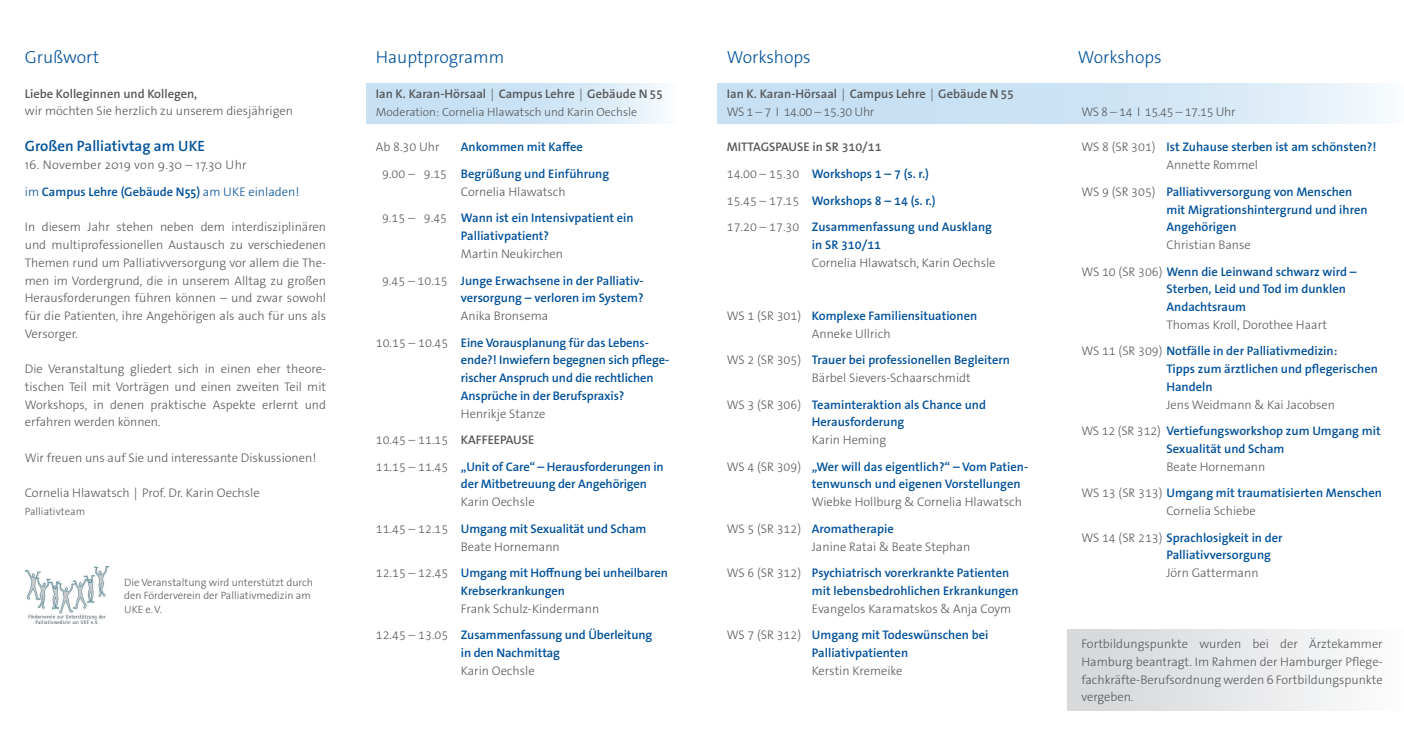
<style>
.page{position:relative;width:1404px;height:745px;background:#fff}
.page>*{position:absolute;margin:0;border:0;box-sizing:border-box;transform-origin:0 0}
.t1{font:300 17.5px "The Sans Os F";color:#01519a}
.t2{font:300 17.5px "The Sans Os F";color:#01519b}
.t3{font:600 15px "The Sans Os F";color:#01519a}
.t4{font:300 12.5px/17.8px "The Sans Os F";color:#57585a}
.t5{font:600 12.5px/26.6px "The Sans Os F";color:#01519b}
.t6{font:600 12.5px "The Sans Os F";color:#57585a}
.t7{font:300 12.5px/26.6px "The Sans Os F";letter-spacing:.025em;color:#57585a}
.t8{font:300 12.5px "The Sans Os F";letter-spacing:-.025em;color:#57585a}
.t9{font:300 11.88px "The Sans Os F";color:#57585a}
.t10{font:300 10.62px/13.8px "The Sans Os F";color:#57585a}
.s1{color:#01519b}
.s2{font-weight:600;color:#01519b}
.s3{font-weight:300;color:#57585a}
.s4{font-weight:600}
.s5{font-weight:600;color:#01519a}
.s6{color:#57585a}
</style>
<div class="page">
<div style="left:718px;top:84px;width:685px;height:39px;background:linear-gradient(to right,#bddaf1,#e8f2fa)"></div>
<div style="left:1067px;top:629px;width:336px;height:80px;background:linear-gradient(to right,#d4d5d8,#fcfcfc)"></div>
<svg style="left:367px;top:84px;width:296px;height:39px;background:#d0e5f5"></svg>
<img style="left:25px;top:566px;width:84px;height:56px">
<svg style="left:492px;top:89px;width:1px;height:12px"></svg>
<svg style="left:580px;top:89px;width:1px;height:12px"></svg>
<svg style="left:843px;top:89px;width:1px;height:12px"></svg>
<svg style="left:931px;top:89px;width:1px;height:12px"></svg>
<h1 class="t1" style="left:25px;top:46px;width:76px">Grußwort</h1>
<h1 class="t1" style="left:376px;top:46px;width:130px">Hauptprogramm</h1>
<h1 class="t2" style="left:726px;top:46px;width:85px">Workshops</h1>
<h1 class="t1" style="left:1077px;top:46px;width:85px">Workshops</h1>
<p class="t6" style="left:25px;top:86px;width:174px">Liebe Kolleginnen und Kollegen,</p>
<p class="t4" style="left:25px;top:102px;width:270px">wir möchten Sie herzlich zu unserem diesjährigen</p>
<p class="t3" style="left:25px;top:137px;width:182px">Großen Palliativtag am UKE</p>
<p class="t7" style="left:25px;top:152px;width:276px">16. November 2019 von 9.30 – 17.30 Uhr<br><span class="s1">im</span> <span class="s2">Campus Lehre (Gebäude N55)</span> <span class="s1">am UKE einladen!</span></p>
<p class="t4" style="left:25px;top:218px;width:303px;text-align:justify">In diesem Jahr stehen neben dem interdisziplinären und multiprofessionellen Austausch zu verschiedenen Themen rund um Palliativversorgung vor allem die The&shy;men im Vordergrund, die in unserem Alltag zu großen Herausforderungen führen können – und zwar sowohl für die Patienten, ihre Angehörigen als auch für uns als Versorger.</p>
<p class="t4" style="left:25px;top:360px;width:303px;text-align:justify">Die Veranstaltung gliedert sich in einen eher theore&shy;tischen Teil mit Vorträgen und einen zweiten Teil mit Workshops, in denen praktische Aspekte erlernt und erfahren werden können.</p>
<p class="t4" style="left:25px;top:448px;width:293px">Wir freuen uns auf Sie und interessante Diskussionen!</p>
<p class="t4" style="left:25px;top:484px;width:236px">Cornelia Hlawatsch Prof. Dr. Karin Oechsle</p>
<p class="t10" style="left:25px;top:504px;width:62px">Palliativteam</p>
<p class="t10" style="left:124px;top:575px;width:190px">Die Veranstaltung wird unterstützt durch den Förderverein der Palliativmedizin am<br>UKE e.V.</p>
<p class="t6" style="left:376px;top:86px;width:289px">Ian K. Karan-Hörsaal Campus Lehre Gebäude N55</p>
<p class="t9" style="left:376px;top:104px;width:263px">Moderation: Cornelia Hlawatsch und Karin Oechsle</p>
<p class="t4" style="left:376px;top:138px;width:65px">Ab 8.30 Uhr</p>
<p class="t5" style="left:382px;top:134px;width:229px;text-indent:79px">Ankommen mit Kaffee<br><span class="s3">9.00 – 9.15</span> Begrüßung und Einführung</p>
<p class="t5" style="left:382px;top:178px;width:253px;text-indent:79px"><span class="s3">Cornelia Hlawatsch<br>9.15 – 9.45</span> Wann ist ein Intensivpatient ein</p>
<p class="t5" style="left:461px;top:222px;width:90px">Palliativpatient?</p>
<p class="t5" style="left:382px;top:240px;width:263px;text-align:center"><span class="s3">Martin Neukirchen<br>9.45 – 10.15</span> Junge Erwachsene in der Palliativ-</p>
<p class="t5" style="left:461px;top:284px;width:184px">versorgung – verloren im System?</p>
<p class="t5" style="left:376px;top:302px;width:273px;text-indent:85px"><span class="s3">Anika Bronsema<br>10.15 – 10.45</span> Eine Vorausplanung für das Lebens-</p>
<p class="t5" style="left:461px;top:351px;width:208px;line-height:17.8px">ende?! Inwiefern begegnen sich pflege&shy;rischer Anspruch und die rechtlichen<br>Ansprüche in der Berufspraxis?</p>
<p class="t4" style="left:376px;top:400px;width:289px;line-height:26.6px;text-indent:85px">Henrikje Stanze<br>10.45 – 11.15 <span class="s4">KAFFEEPAUSE<br></span>11.15 – 11.45 <span class="s5">„</span><span class="s2">Unit of Care“ – Herausforderungen in</span></p>
<p class="t5" style="left:461px;top:470px;width:187px">der Mitbetreuung der Angehörigen</p>
<p class="t5" style="left:376px;top:488px;width:272px;text-indent:85px"><span class="s3">Karin Oechsle<br>11.45 – 12.15</span> Umgang mit Sexualität und Scham</p>
<p class="t5" style="left:376px;top:532px;width:293px;text-indent:85px"><span class="s3">Beate Hornemann<br>12.15 – 12.45</span> Umgang mit Hoffnung bei unheilbaren</p>
<p class="t5" style="left:461px;top:577px;width:105px">Krebserkrankungen</p>
<p class="t4" style="left:376px;top:594px;width:278px;line-height:26.6px;text-indent:85px">Frank Schulz-Kindermann<br>12.45 – 13.05 <span class="s2">Zusammenfassung und Überleitung</span></p>
<p class="t5" style="left:461px;top:639px;width:101px">in den Nachmittag</p>
<p class="t4" style="left:461px;top:661px;width:75px">Karin Oechsle</p>
<p class="t6" style="left:726px;top:86px;width:289px">Ian K. Karan-Hörsaal Campus Lehre Gebäude N55</p>
<p class="t8" style="left:726px;top:104px;width:149px">WS 1 – 7 I 14.00 – 15.30 Uhr</p>
<p class="t5" style="left:726px;top:134px;width:267px"><span class="s6">MITTAGSPAUSE in SR 310/11<br></span><span class="s3">14.00 – 15.30</span> Workshops 1 – 7 (s. r.)<br><span class="s3">15.45 – 17.15</span> Workshops 8 – 14 (s. r.)<br><span class="s3">17.20 – 17.30</span> Zusammenfassung und Ausklang</p>
<p class="t5" style="left:811px;top:231px;width:71px">in SR 310/11</p>
<p class="t4" style="left:811px;top:253px;width:185px">Cornelia Hlawatsch, Karin Oechsle</p>
<p class="t5" style="left:726px;top:307px;width:252px;line-height:17.8px;text-align:center"><span class="s3">WS 1 (SR 301)</span> Komplexe Familiensituationen<br><span class="s3">Anneke Ullrich</span></p>
<p class="t4" style="left:811px;top:351px;width:200px;text-indent:-85px">WS 2 (SR 305) <span class="s2">Trauer bei professionellen Begleitern<br></span>Bärbel Sievers-Schaarschmidt</p>
<p class="t5" style="left:726px;top:395px;width:261px;line-height:17.8px;text-align:center"><span class="s3">WS 3 (SR 306)</span> Teaminteraktion als Chance und<br>Herausforderung</p>
<p class="t5" style="left:726px;top:426px;width:303px;text-indent:85px"><span class="s3">Karin Heming<br>WS 4 (SR 309)</span> „Wer will das eigentlich?“ – Vom Patien-</p>
<p class="t5" style="left:811px;top:470px;width:210px">tenwunsch und eigenen Vorstellungen</p>
<p class="t4" style="left:726px;top:488px;width:297px;line-height:26.6px;text-indent:85px">Wiebke Hollburg &amp; Cornelia Hlawatsch<br>WS 5 (SR 312) <span class="s2">Aromatherapie</span></p>
<p class="t4" style="left:726px;top:532px;width:284px;line-height:26.6px;text-indent:85px">Janine Ratai &amp; Beate Stephan<br>WS 6 (SR 312) <span class="s2">Psychiatrisch vorerkrankte Patienten</span></p>
<p class="t5" style="left:811px;top:577px;width:208px">mit lebensbedrohlichen Erkrankungen</p>
<p class="t4" style="left:726px;top:594px;width:286px;line-height:26.6px;text-indent:85px">Evangelos Karamatskos &amp; Anja Coym<br>WS 7 (SR 312) <span class="s2">Umgang mit Todeswünschen bei</span></p>
<p class="t5" style="left:811px;top:639px;width:98px">Palliativpatienten</p>
<p class="t4" style="left:811px;top:661px;width:92px">Kerstin Kremeike</p>
<p class="t8" style="left:1081px;top:104px;width:156px">WS 8 – 14 I 15.45 – 17.15 Uhr</p>
<p class="t5" style="left:1166px;top:138px;width:211px;line-height:17.8px;text-indent:-85px"><span class="s3">WS 8 (SR 301)</span> Ist Zuhause sterben ist am schönsten?!<br><span class="s3">Annette Rommel</span></p>
<p class="t5" style="left:1166px;top:183px;width:203px;line-height:17.8px;text-indent:-85px"><span class="s3">WS 9 (SR 305)</span> Palliativversorgung von Menschen mit Migrationshintergrund und ihren<br>Angehörigen</p>
<p class="t5" style="left:1081px;top:231px;width:277px;text-indent:85px"><span class="s3">Christian Banse<br>WS 10 (SR 306)</span> Wenn die Leinwand schwarz wird –</p>
<p class="t5" style="left:1166px;top:280px;width:181px;line-height:17.8px">Sterben, Leid und Tod im dunklen<br>Andachtsraum</p>
<p class="t4" style="left:1081px;top:311px;width:257px;line-height:26.6px;text-indent:85px">Thomas Kroll, Dorothee Haart<br>WS 11 (SR 309) <span class="s2">Notfälle in der Palliativmedizin:</span></p>
<p class="t5" style="left:1166px;top:360px;width:213px;line-height:17.8px">Tipps zum ärztlichen und pflegerischen<br>Handeln</p>
<p class="t4" style="left:1081px;top:391px;width:301px;line-height:26.6px;text-indent:85px">Jens Weidmann &amp; Kai Jacobsen<br>WS 12 (SR 312) <span class="s2">Vertiefungsworkshop zum Umgang mit</span></p>
<p class="t5" style="left:1166px;top:435px;width:120px">Sexualität und Scham</p>
<p class="t5" style="left:1081px;top:453px;width:302px;text-indent:85px"><span class="s3">Beate Hornemann<br>WS 13 (SR 313)</span> Umgang mit traumatisierten Menschen</p>
<p class="t4" style="left:1081px;top:497px;width:203px;line-height:26.6px;text-indent:85px">Cornelia Schiebe<br>WS 14 (SR 213) <span class="s2">Sprachlosigkeit in der</span></p>
<p class="t5" style="left:1166px;top:541px;width:106px">Palliativversorgung</p>
<p class="t4" style="left:1166px;top:563px;width:94px">Jörn Gattermann</p>
<p class="t4" style="left:1081px;top:634px;width:303px;text-align:justify">Fortbildungspunkte wurden bei der Ärztekammer Hamburg beantragt. Im Rahmen der Hamburger Pflege&shy;fachkräfte-Berufsordnung werden 6 Fortbildungspunkte vergeben.</p>
</div>
